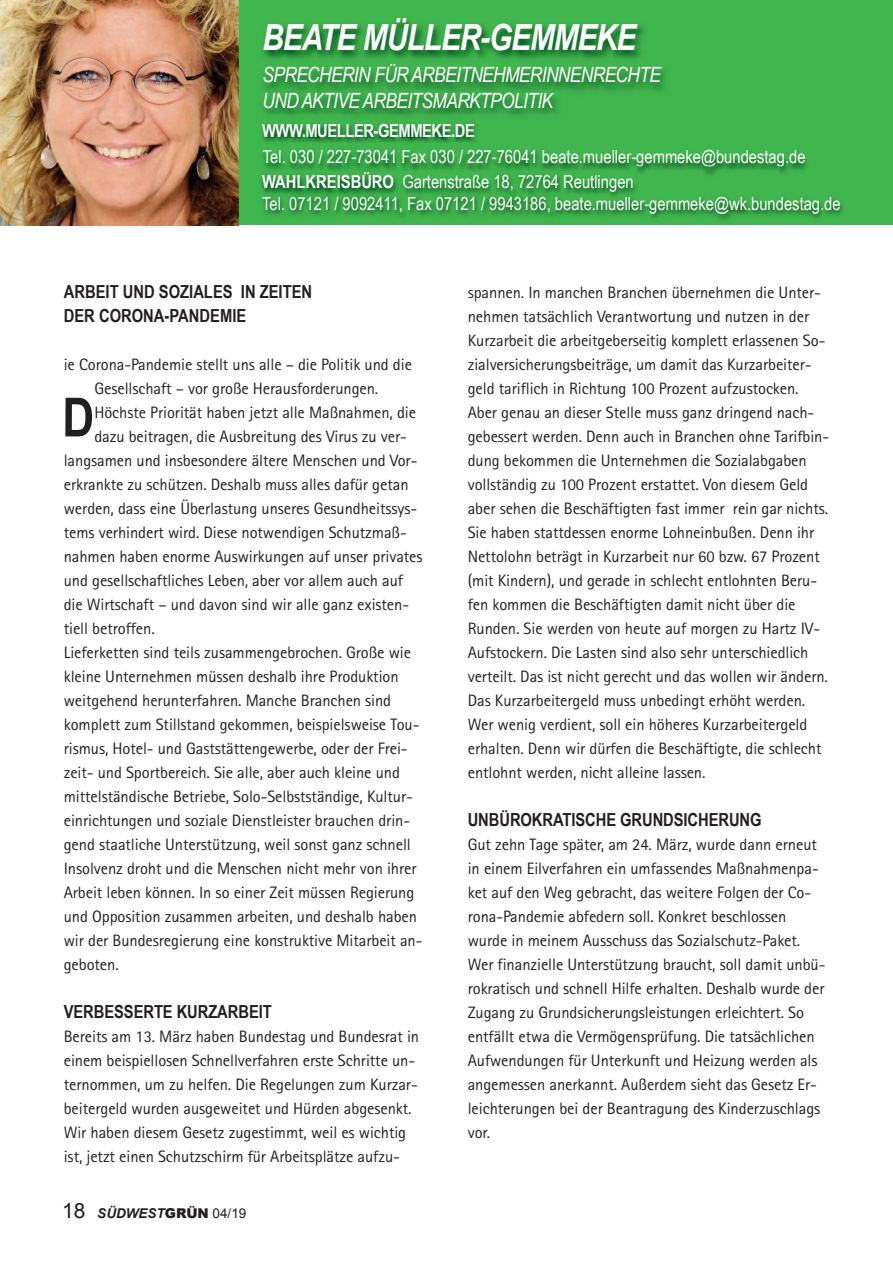
<style>
.page{position:relative;width:893px;height:1263px;background:#fff}
.page>*{position:absolute;margin:0;border:0;box-sizing:border-box;transform-origin:0 0}
.t1{font:700 54px "Arial Narrow";color:#231f20}
.t2{font:italic 700 36px "Arial Narrow";letter-spacing:-.025em;color:#fff}
.t3{font:italic 21px/25.2px "Arial Narrow";letter-spacing:-.025em;color:#fff}
.t4{font:18px/25.3px "Arial Narrow";color:#fff}
.t5{font:700 18px/24px "Arial Narrow";letter-spacing:-.005em;color:#231f20}
.t6{font:700 18px "Arial Narrow";letter-spacing:-.025em;color:#fff}
.t7{font:16.5px/24px "Agfa Rotis Sans Serif";letter-spacing:-.005em;color:#231f20}
.t8{font:italic 700 13.5px "Arial";color:#231f20}
.s1{font-weight:700}
.s2{font-weight:400;font-style:normal;font-size:21px}
.s3{font-weight:900;font-style:normal}
.s4{font-weight:400;font-style:normal}
</style>
<div class="page">
<div style="left:0;top:0;width:893px;height:225px;background:#40b64f"></div>
<img style="left:0;top:0;width:239px;height:225px">
<img style="left:264px;top:19px;width:402px;height:96px">
<img style="left:261px;top:115px;width:546px;height:51px">
<img style="left:261px;top:166px;width:582px;height:54px">
<h2 class="t2" style="left:263px;top:16px;width:375px">BEATE MüLLER-GEMMEKE</h2>
<p class="t3" style="left:263px;top:62px;width:400px">SPRECHERIN FÜRARBEITNEHMERINNENRECHTE<br>UNDAKTIVEARBEITSMARKTPOLITIK</p>
<p class="t6" style="left:262px;top:120px;width:214px">WWW.MUELLER-GEMMEKE.DE</p>
<p class="t4" style="left:262px;top:143px;width:545px">Tel. 030 / 227-73041 Fax 030 / 227-76041 beate.mueller-gemmeke@bundestag.de<br><span class="s1">WAHLKREISBÜRO</span> Gartenstraße 18, 72764 Reutlingen</p>
<p class="t4" style="left:262px;top:190px;width:580px">Tel. 07121 / 9092411, Fax 07121 / 9943186, beate.mueller-gemmeke@wk.bundestag.de</p>
<p class="t5" style="left:64px;top:280px;width:250px">ARBEIT UND SOZIALES IN ZEITEN<br>DER CORONA-PANDEMIE</p>
<p class="t7" style="left:64px;top:354px;width:350px">ie Corona-Pandemie stellt uns alle – die Politik und die</p>
<p class="t7" style="left:94px;top:378px;width:285px">Gesellschaft – vor große Herausforderungen.</p>
<p class="t7" style="left:94px;top:402px;width:323px">Höchste Priorität haben jetzt alle Maßnahmen, die</p>
<p class="t7" style="left:94px;top:426px;width:314px">dazu beitragen, die Ausbreitung des Virus zu ver-</p>
<p class="t7" style="left:64px;top:450px;width:355px">langsamen und insbesondere ältere Menschen und Vor-</p>
<p class="t7" style="left:64px;top:474px;width:346px">erkrankte zu schützen. Deshalb muss alles dafür getan</p>
<p class="t7" style="left:64px;top:498px;width:355px">werden, dass eine Überlastung unseres Gesundheitssys-</p>
<p class="t7" style="left:64px;top:522px;width:344px">tems verhindert wird. Diese notwendigen Schutzmaß-</p>
<p class="t7" style="left:64px;top:546px;width:360px">nahmen haben enorme Auswirkungen auf unser privates</p>
<p class="t7" style="left:64px;top:570px;width:341px">und gesellschaftliches Leben, aber vor allem auch auf</p>
<p class="t7" style="left:64px;top:594px;width:347px">die Wirtschaft – und davon sind wir alle ganz existen-</p>
<p class="t7" style="left:64px;top:618px;width:92px">tiell betroffen.</p>
<p class="t7" style="left:64px;top:642px;width:349px">Lieferketten sind teils zusammengebrochen. Große wie</p>
<p class="t7" style="left:64px;top:666px;width:336px">kleine Unternehmen müssen deshalb ihre Produktion</p>
<p class="t7" style="left:64px;top:690px;width:329px">weitgehend herunterfahren. Manche Branchen sind</p>
<p class="t7" style="left:64px;top:714px;width:357px">komplett zum Stillstand gekommen, beispielsweise Tou-</p>
<p class="t7" style="left:64px;top:738px;width:345px">rismus, Hotel- und Gaststättengewerbe, oder der Frei-</p>
<p class="t7" style="left:64px;top:762px;width:338px">zeit- und Sportbereich. Sie alle, aber auch kleine und</p>
<p class="t7" style="left:64px;top:786px;width:351px">mittelständische Betriebe, Solo-Selbstständige, Kultur-</p>
<p class="t7" style="left:64px;top:810px;width:348px">einrichtungen und soziale Dienstleister brauchen drin-</p>
<p class="t7" style="left:64px;top:834px;width:349px">gend staatliche Unterstützung, weil sonst ganz schnell</p>
<p class="t7" style="left:64px;top:858px;width:354px">Insolvenz droht und die Menschen nicht mehr von ihrer</p>
<p class="t7" style="left:64px;top:882px;width:352px">Arbeit leben können. In so einer Zeit müssen Regierung</p>
<p class="t7" style="left:64px;top:906px;width:355px">und Opposition zusammen arbeiten, und deshalb haben</p>
<p class="t7" style="left:64px;top:930px;width:360px">wir der Bundesregierung eine konstruktive Mitarbeit an-</p>
<p class="t7" style="left:64px;top:954px;width:56px">geboten.</p>
<p class="t5" style="left:64px;top:1000px;width:209px">VERBESSERTE KURZARBEIT</p>
<p class="t7" style="left:64px;top:1026px;width:357px">Bereits am 13. März haben Bundestag und Bundesrat in einem beispiellosen Schnellverfahren erste Schritte un&shy;ternommen, um zu helfen. Die Regelungen zum Kurzar&shy;beitergeld wurden ausgeweitet und Hürden abgesenkt.<br>Wir haben diesem Gesetz zugestimmt, weil es wichtig ist, jetzt einen Schutzschirm für Arbeitsplätze aufzu-</p>
<h1 class="t1" style="left:62px;top:386px;width:34px">D</h1>
<p class="t8" style="left:62px;top:1205px;width:186px"><span class="s2">18</span> SÜDWEST<span class="s3">GRÜN</span> <span class="s4">04/19</span></p>
<p class="t7" style="left:468px;top:282px;width:363px">spannen. In manchen Branchen übernehmen die Unter&shy;nehmen tatsächlich Verantwortung und nutzen in der Kurzarbeit die arbeitgeberseitig komplett erlassenen So&shy;zialversicherungsbeiträge, um damit das Kurzarbeiter&shy;geld tariflich in Richtung 100 Prozent aufzustocken.<br>Aber genau an dieser Stelle muss ganz dringend nach&shy;gebessert werden. Denn auch in Branchen ohne Tarifbin&shy;dung bekommen die Unternehmen die Sozialabgaben vollständig zu 100 Prozent erstattet. Von diesem Geld aber sehen die Beschäftigten fast immer rein gar nichts.<br>Sie haben stattdessen enorme Lohneinbußen. Denn ihr Nettolohn beträgt in Kurzarbeit nur 60 bzw. 67 Prozent (mit Kindern), und gerade in schlecht entlohnten Beru&shy;fen kommen die Beschäftigten damit nicht über die Runden. Sie werden von heute auf morgen zu Hartz IV-Aufstockern. Die Lasten sind also sehr unterschiedlich verteilt. Das ist nicht gerecht und das wollen wir ändern.<br>Das Kurzarbeitergeld muss unbedingt erhöht werden.<br>Wer wenig verdient, soll ein höheres Kurzarbeitergeld erhalten. Denn wir dürfen die Beschäftigte, die schlecht entlohnt werden, nicht alleine lassen.</p>
<p class="t5" style="left:468px;top:808px;width:295px">UNBÜROKRATISCHE GRUNDSICHERUNG</p>
<p class="t7" style="left:468px;top:834px;width:359px">Gut zehn Tage später, am 24. März, wurde dann erneut in einem Eilverfahren ein umfassendes Maßnahmenpa&shy;ket auf den Weg gebracht, das weitere Folgen der Co&shy;rona-Pandemie abfedern soll. Konkret beschlossen wurde in meinem Ausschuss das Sozialschutz-Paket.<br>Wer finanzielle Unterstützung braucht, soll damit unbü&shy;rokratisch und schnell Hilfe erhalten. Deshalb wurde der Zugang zu Grundsicherungsleistungen erleichtert. So entfällt etwa die Vermögensprüfung. Die tatsächlichen Aufwendungen für Unterkunft und Heizung werden als angemessen anerkannt. Außerdem sieht das Gesetz Er&shy;leichterungen bei der Beantragung des Kinderzuschlags vor.</p>
</div>
